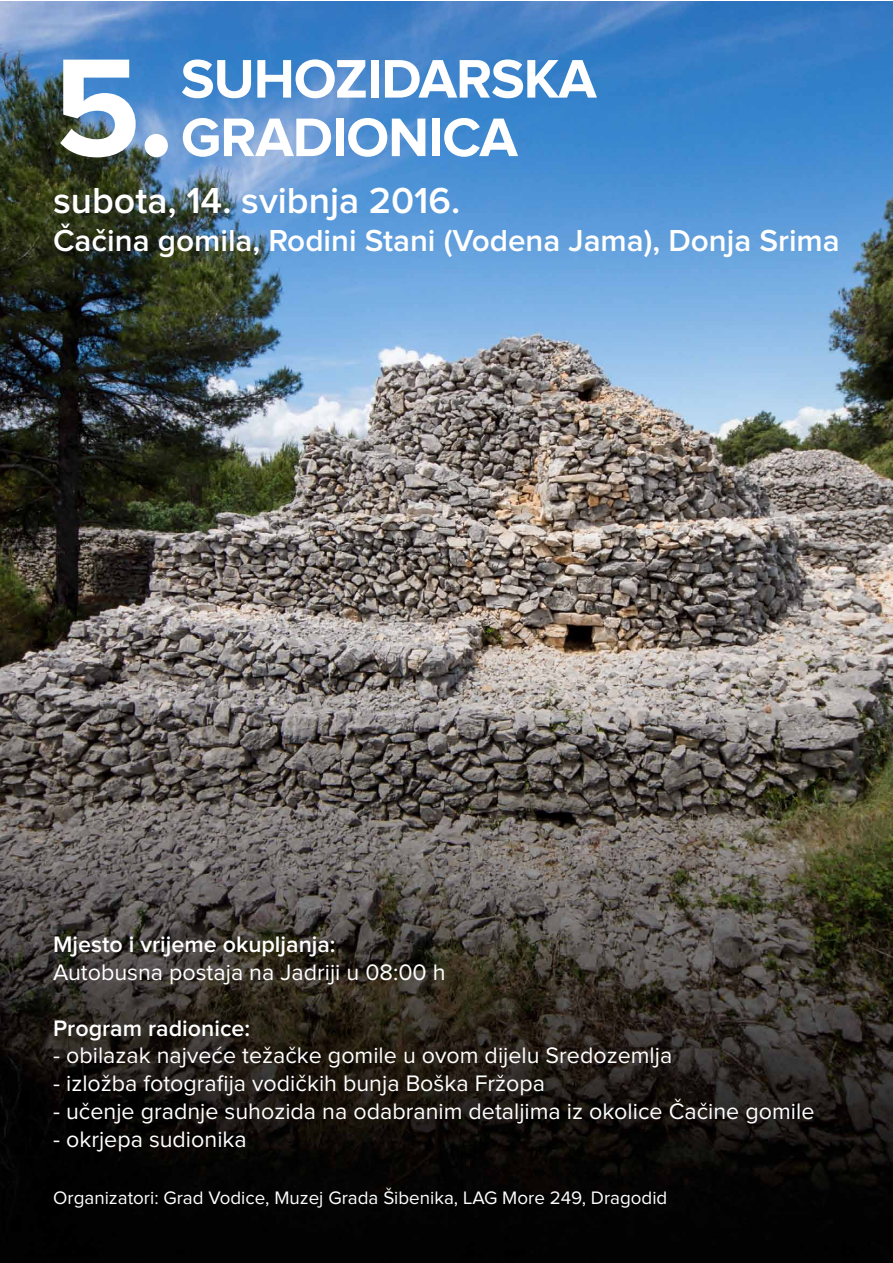
<style>
.page{position:relative;width:893px;height:1263px;background:#fff}
.page>*{position:absolute;margin:0;border:0;box-sizing:border-box;transform-origin:0 0}
.t1{font:700 144px "Proxima Nova";color:#fff}
.t2{font:700 56.25px "Proxima Nova";letter-spacing:-.02em;color:#fff}
.t3{font:600 37.5px "Proxima Nova";color:#fff}
.t4{font:600 31.5px "Proxima Nova";color:#fff}
.t5{font:23.25px "Proxima Nova";color:#fff}
.t6{font:600 23.25px "Proxima Nova";color:#fff}
.t7{font:18.75px "Proxima Nova";color:#fff}
</style>
<div class="page">
<img style="left:0;top:1px;width:893px;height:1262px">
<h1 class="t1" style="left:53px;top:42px;width:123px">5.</h1>
<h2 class="t2" style="left:181px;top:53px;width:417px">SUHOZIDARSKA</h2>
<h2 class="t2" style="left:181px;top:112px;width:338px">GRADIONICA</h2>
<h3 class="t3" style="left:53px;top:184px;width:409px">subota, 14. svibnja 2016.</h3>
<h3 class="t4" style="left:53px;top:226px;width:788px">Čačina gomila, Rodini Stani (Vodena Jama), Donja Srima</h3>
<p class="t6" style="left:53px;top:933px;width:284px">Mjesto i vrijeme okupljanja:</p>
<p class="t5" style="left:53px;top:961px;width:394px">Autobusna postaja na Jadriji u 08:00 h</p>
<p class="t6" style="left:53px;top:1017px;width:198px">Program radionice:</p>
<p class="t5" style="left:53px;top:1045px;width:621px">- obilazak najveće težačke gomile u ovom dijelu Sredozemlja</p>
<p class="t5" style="left:53px;top:1073px;width:493px">- izložba fotografija vodičkih bunja Boška Fržopa</p>
<p class="t5" style="left:53px;top:1101px;width:763px">- učenje gradnje suhozida na odabranim detaljima iz okolice Čačine gomile</p>
<p class="t5" style="left:53px;top:1129px;width:195px">- okrjepa sudionika</p>
<p class="t7" style="left:53px;top:1189px;width:616px">Organizatori: Grad Vodice, Muzej Grada Šibenika, LAG More 249, Dragodid</p>
</div>
